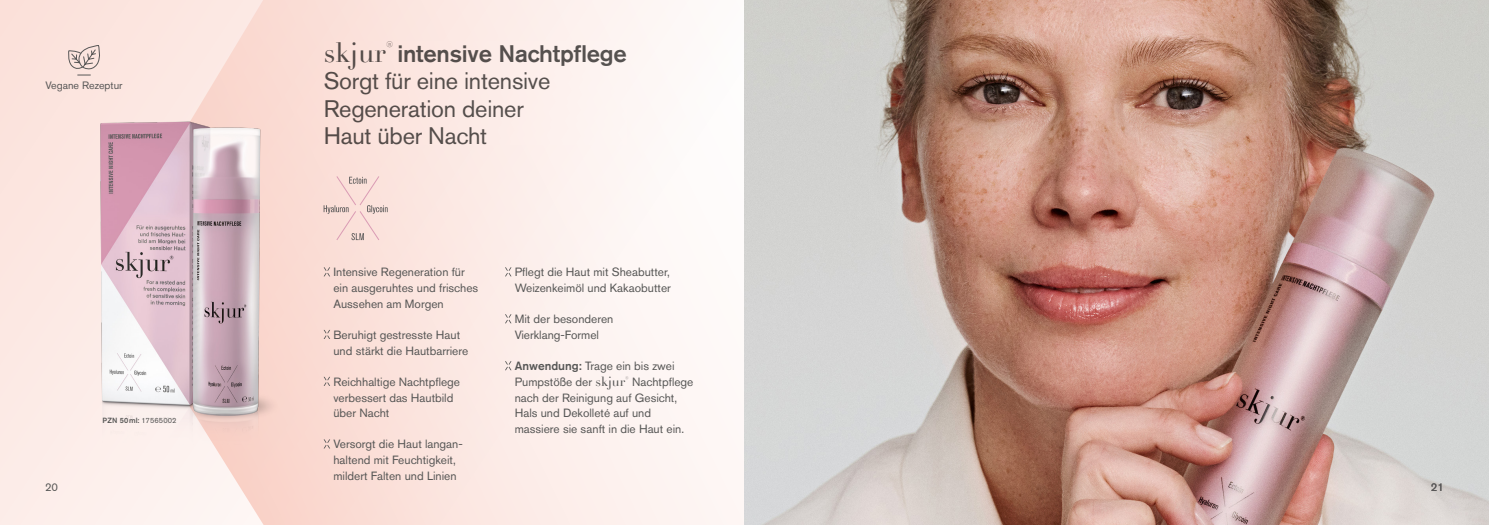
<style>
.page{position:relative;width:1489px;height:525px;background:#fff}
.page>*{position:absolute;margin:0;border:0;box-sizing:border-box;transform-origin:0 0}
.t1{font:23.75px/27.4px "Akzidenz Grotesk Pro";letter-spacing:-.01em;color:#565655}
.t2{font:11.88px/15.6px "Akzidenz Grotesk Pro";color:#565655}
.t3{font:11.25px "Akzidenz Grotesk Pro";color:#565655}
.t4{font:10.62px "Akzidenz Grotesk Pro";color:#585757}
.t5{font:500 7.5px "Akzidenz Grotesk Pro";letter-spacing:.02em;color:#565655}
.s1{font-weight:400}
.s2{font-family:"Didot";font-size:27.5px}
.s3{font-weight:500}
.s4{font-family:"Didot";font-size:13.12px}
</style>
<div class="page">
<div style="left:0;top:0;width:744px;height:524px;background:#fce8e3"></div>
<svg style="left:102px;top:0;width:642px;height:524px"></svg>
<img style="left:100px;top:97px;width:197px;height:358px">
<svg style="left:323px;top:267px;width:7px;height:9px"></svg>
<svg style="left:323px;top:330px;width:7px;height:9px"></svg>
<svg style="left:323px;top:376px;width:7px;height:9px"></svg>
<svg style="left:323px;top:439px;width:7px;height:9px"></svg>
<svg style="left:505px;top:267px;width:6px;height:9px"></svg>
<svg style="left:505px;top:314px;width:6px;height:9px"></svg>
<svg style="left:505px;top:361px;width:6px;height:9px"></svg>
<svg style="left:323px;top:175px;width:64px;height:66px"></svg>
<svg style="left:68px;top:45px;width:32px;height:30px"></svg>
<img style="left:744px;top:0;width:744px;height:524px">
<p class="t4" style="left:45px;top:78px;width:79px">Vegane Rezeptur</p>
<p class="t5" style="left:102px;top:415px;width:76px">PZN 50ml: <span class="s1">17565002</span></p>
<h1 class="t1" style="left:323px;top:40px;width:305px"><span class="s2">skjur</span><sup>®</sup> <span class="s3">intensive Nachtpflege<br></span>Sorgt für eine intensive<br>Regeneration deiner<br>Haut über Nacht</h1>
<p class="t2" style="left:333px;top:264px;width:146px">Intensive Regeneration für ein ausgeruhtes und frisches<br>Aussehen am Morgen</p>
<p class="t2" style="left:333px;top:327px;width:136px">Beruhigt gestresste Haut und stärkt die Hautbarriere</p>
<p class="t2" style="left:333px;top:373px;width:128px">Reichhaltige Nachtpflege verbessert das Hautbild über Nacht</p>
<p class="t2" style="left:333px;top:436px;width:131px">Versorgt die Haut langan&shy;haltend mit Feuchtigkeit, mildert Falten und Linien</p>
<p class="t2" style="left:514px;top:264px;width:158px">Pflegt die Haut mit Sheabutter,<br>Weizenkeimöl und Kakaobutter</p>
<p class="t2" style="left:514px;top:311px;width:100px">Mit der besonderen<br>Vierklang-Formel</p>
<p class="t2" style="left:514px;top:358px;width:180px"><span class="s3">Anwendung:</span> Trage ein bis zwei<br>Pumpstöße der <span class="s4">skjur</span><sup>®</sup> Nachtpflege nach der Reinigung auf Gesicht,<br>Hals und Dekolleté auf und massiere sie sanft in die Haut ein.</p>
<p class="t3" style="left:45px;top:479px;width:15px">20</p>
<p class="t3" style="left:1430px;top:479px;width:15px">21</p>
</div>
